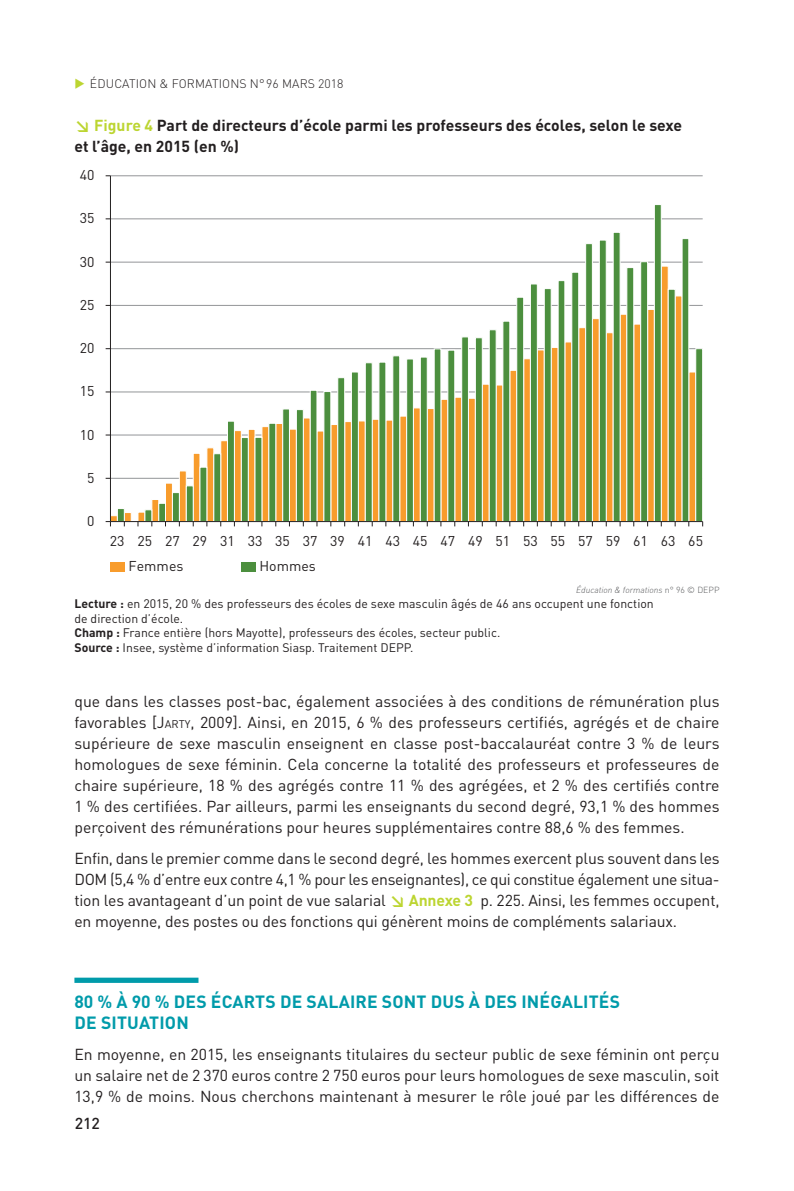
<style>
.page{position:relative;width:794px;height:1191px;background:#fff}
.page>*{position:absolute;margin:0;border:0;box-sizing:border-box;transform-origin:0 0}
.Niveau_1{font:700 17.5px/21px "DINOT";letter-spacing:.01em;color:#009baa}
.Courant{font:15.75px/21px "DINOT";color:#231f20;text-align:justify}
.Titre{font:700 15.75px/21px "DINOT";color:#231f20}
.t1{font:500 15.75px "DINOT";color:#231f20}
.t2{font:14.17px "DINOT";color:#231f20}
.t3{font:14px "DINOT";color:#231f20}
.Titre-2{font:12.25px/14.7px "DINOT";color:#231f20}
.Titre_courant__gauch{font:300 12.25px "DINOT";letter-spacing:.01em;color:#231f20}
.Titre-3{font:italic 300 8.75px "DINOT";color:#57585a}
.s1{color:#bcd531}
.s2{font-style:normal}
.s3{font-weight:700}
.s4{font-style:inherit}
.s5{font-size:11.03px}
.s6{font-weight:700;color:#bcd531}
</style>
<div class="page">
<div style="left:74px;top:977px;width:124px;height:6px;background:#009baa"></div>
<div style="left:241px;top:562px;width:15px;height:10px;background:#4c8f3e"></div>
<div style="left:110px;top:562px;width:15px;height:10px;background:#f89c2c"></div>
<hr style="left:110px;top:175px;width:592px;height:1px;background:#939598">
<hr style="left:110px;top:218px;width:592px;height:1px;background:#939598">
<hr style="left:110px;top:262px;width:592px;height:1px;background:#939598">
<svg style="left:117px;top:205px;width:586px;height:316px"></svg>
<hr style="left:110px;top:176px;width:1px;height:345px;background:#231f20">
<hr style="left:110px;top:521px;width:592px;height:1px;background:#231f20">
<svg style="left:106px;top:521px;width:5px;height:5px"></svg>
<p class="Titre_courant__gauch" style="left:74px;top:76px;width:270px"><span class="s1">◆</span> ÉDUCATION &amp; FORMATIONS N°96 MARS 2018</p>
<p class="Titre" style="left:74px;top:114px;width:609px"><span class="s1">↘ Figure 4</span> Part de directeurs d’école parmi les professeurs des écoles, selon le sexe et l’âge, en 2015 (en %)</p>
<p class="t3" style="left:80px;top:166px;width:16px">40</p>
<p class="t3" style="left:80px;top:210px;width:16px">35</p>
<p class="t3" style="left:80px;top:253px;width:16px">30</p>
<p class="t3" style="left:80px;top:296px;width:16px">25</p>
<p class="t3" style="left:80px;top:339px;width:16px">20</p>
<p class="t3" style="left:80px;top:382px;width:16px">15</p>
<p class="t3" style="left:80px;top:426px;width:16px">10</p>
<p class="t3" style="left:87px;top:469px;width:9px">5</p>
<p class="t3" style="left:87px;top:512px;width:9px">0</p>
<p class="t3" style="left:110px;top:532px;width:594px">23 25 27 29 31 33 35 37 39 41 43 45 47 49 51 53 55 57 59 61 63 65</p>
<p class="t2" style="left:129px;top:557px;width:56px">Femmes</p>
<p class="t2" style="left:259px;top:557px;width:58px">Hommes</p>
<p class="Titre-3" style="left:576px;top:585px;width:145px">Éducation &amp; formations <span class="s2">n° 96 © DEPP</span></p>
<p class="Titre-2" style="left:74px;top:596px;width:581px"><span class="s3">Lecture :</span> en 2015, 20 % des professeurs des écoles de sexe masculin âgés de 46 ans occupent une fonction de direction d’école.</p>
<p class="Titre-2" style="left:74px;top:625px;width:427px"><span class="s3">Champ :</span> France entière (hors Mayotte), professeurs des écoles, secteur public.</p>
<p class="Titre-2" style="left:74px;top:640px;width:341px"><span class="s3">Source :</span> Insee, système d’information Siasp. Traitement DEPP.</p>
<p class="Courant" style="left:74px;top:690px;width:646px">que dans les classes post-bac, également associées à des conditions de rémunération plus favorables [<span class="s4">J</span><span class="s5">arty</span>, 2009]. Ainsi, en 2015, 6 % des professeurs certifiés, agrégés et de chaire supérieure de sexe masculin enseignent en classe post-baccalauréat contre 3 % de leurs homologues de sexe féminin. Cela concerne la totalité des professeurs et professeures de chaire supérieure, 18 % des agrégés contre 11 % des agrégées, et 2 % des certifiés contre 1 % des certifiées. Par ailleurs, parmi les enseignants du second degré, 93,1 % des hommes perçoivent des rémunérations pour heures supplémentaires contre 88,6 % des femmes.</p>
<p class="Courant" style="left:74px;top:847px;width:646px">Enfin, dans le premier comme dans le second degré, les hommes exercent plus souvent dans les DOM (5,4 % d’entre eux contre 4,1 % pour les enseignantes), ce qui constitue également une situa&shy;tion les avantageant d’un point de vue salarial <span class="s6">↘ Annexe 3</span> p. 225. Ainsi, les femmes occupent, en moyenne, des postes ou des fonctions qui génèrent moins de compléments salariaux.</p>
<p class="Niveau_1" style="left:74px;top:990px;width:547px">80 % À 90 % DES ÉCARTS DE SALAIRE SONT DUS À DES INÉGALITÉS<br>DE SITUATION</p>
<p class="Courant" style="left:74px;top:1043px;width:646px">En moyenne, en 2015, les enseignants titulaires du secteur public de sexe féminin ont perçu un salaire net de 2 370 euros contre 2 750 euros pour leurs homologues de sexe masculin, soit 13,9 % de moins. Nous cherchons maintenant à mesurer le rôle joué par les différences de</p>
<p class="t1" style="left:75px;top:1112px;width:27px">212</p>
</div>
